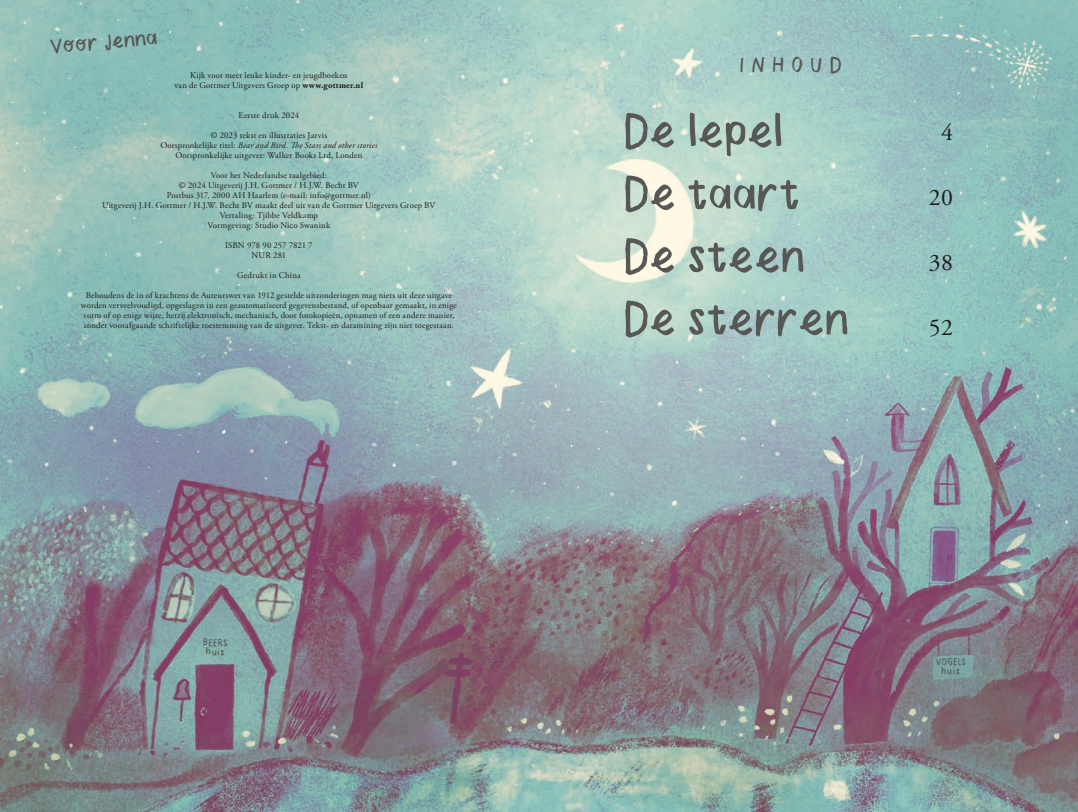
<style>
.page{position:relative;width:1078px;height:812px;background:#fff}
.page>*{position:absolute;margin:0;border:0;box-sizing:border-box;transform-origin:0 0}
.t1{font:65px/62.5px "Bear And Bird";letter-spacing:-.05em;color:#575756}
.t2{font:30px "Bear And Bird";letter-spacing:.2em;color:#575756}
.t3{font:23.75px "Adobe Garamond Pro";color:#1d1d1b}
.t4{font:13.75px "Bear And Bird";color:#575756}
.t5{font:8.75px/10px "Adobe Garamond Pro";letter-spacing:.02em;color:#1d1d1b;text-align:center}
.s1{font-weight:700}
.s2{font-style:italic}
</style>
<div class="page">
<img style="left:0;top:0;width:1077px;height:811px">
<h2 class="t2" style="left:48px;top:30px;width:111px;rotate:-5deg">Voor Jenna</h2>
<p class="t5" style="left:175px;top:70px;width:190px">Kijk voor meer leuke kinder- en jeugdboeken<br>van de Gottmer Uitgevers Groep op <span class="s1">www.gottmer.nl</span></p>
<p class="t5" style="left:238px;top:110px;width:62px">Eerste druk 2024</p>
<p class="t5" style="left:160px;top:130px;width:218px">© 2023 tekst en illustraties Jarvis<br>Oorspronkelijke titel: <span class="s2">Bear and Bird. The Stars and other stories<br></span>Oorspronkelijke uitgever: Walker Books Ltd, Londen</p>
<p class="t5" style="left:102px;top:170px;width:334px">Voor het Nederlandse taalgebied:<br>© 2024 Uitgeverij J.H. Gottmer / H.J.W. Becht BV<br>Postbus 317, 2000 AH Haarlem (e-mail: info@gottmer.nl)<br>Uitgeverij J.H. Gottmer / H.J.W. Becht BV maakt deel uit van de Gottmer Uitgevers Groep BV Vertaling: Tjibbe Veldkamp<br>Vormgeving: Studio Nico Swanink</p>
<p class="t5" style="left:225px;top:240px;width:89px">ISBN 978 90 257 7821 7<br>NUR 281</p>
<p class="t5" style="left:237px;top:270px;width:65px">Gedrukt in China</p>
<p class="t5" style="left:81px;top:290px;width:377px">Behoudens de in of krachtens de Auteurswet van 1912 gestelde uitzonderingen mag niets uit deze uitgave worden verveelvoudigd, opgeslagen in een geautomatiseerd gegevensbestand, of openbaar gemaakt, in enige vorm of op enige wijze, hetzij elektronisch, mechanisch, door fotokopieën, opnamen of een andere manier, zonder voorafgaande schriftelijke toestemming van de uitgever. Tekst- en datamining zijn niet toegestaan.</p>
<h3 class="t4" style="left:203px;top:634px;width:27px;rotate:2deg">BEERS</h3>
<h3 class="t4" style="left:206px;top:643px;width:20px;rotate:2deg">huis</h3>
<h2 class="t2" style="left:739px;top:48px;width:105px">INHOUD</h2>
<h1 class="t1" style="left:621px;top:101px;width:230px">De lepel<br>De taart<br>De steen<br>De sterren</h1>
<h3 class="t3" style="left:941px;top:118px;width:13px">4</h3>
<h3 class="t3" style="left:928px;top:183px;width:26px">20</h3>
<h3 class="t3" style="left:928px;top:248px;width:26px">38</h3>
<h3 class="t3" style="left:928px;top:313px;width:26px">52</h3>
<h3 class="t4" style="left:934px;top:654px;width:33px">VOGELS</h3>
<h3 class="t4" style="left:940px;top:662px;width:20px">huis</h3>
</div>
